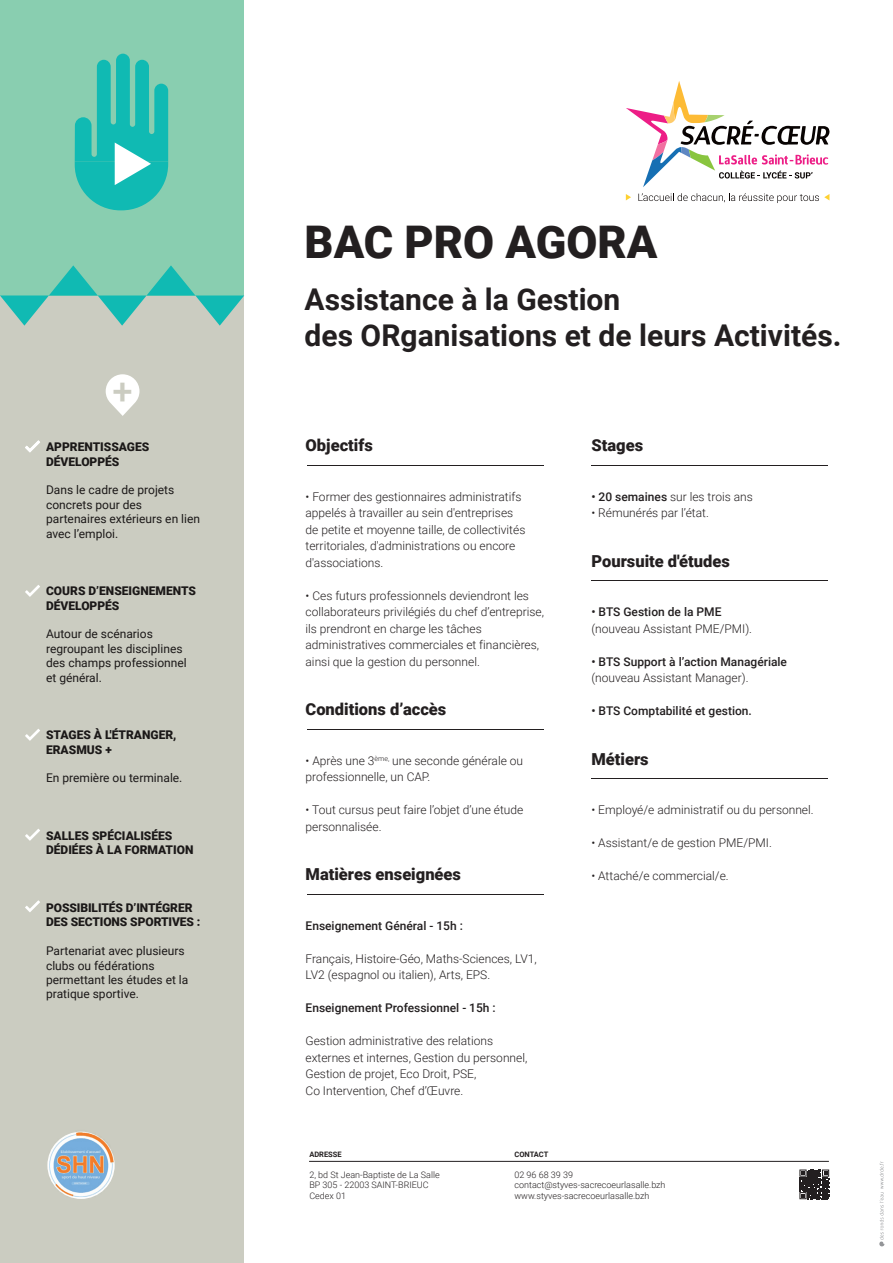
<style>
.page{position:relative;width:893px;height:1263px;background:#fff}
.page>*{position:absolute;margin:0;border:0;box-sizing:border-box;transform-origin:0 0}
.t1{font:900 45px "Roboto";color:#231f20}
.t2{font:500 36.3px "Roboto";color:#cbccc1}
.t3{font:700 30px/36px "Roboto";color:#231f20}
.t4{font:900 16.5px "Roboto";color:#231f20}
.t5{font:300 12px/16.5px "Roboto";color:#231f20}
.t6{font:12px/14.4px "Roboto";color:#231f20}
.t7{font:900 12px/14.4px "Roboto";color:#231f20}
.t8{font:500 12px "Roboto";color:#231f20}
.t9{font:300 9px/10.8px "Roboto";color:#231f20}
.t10{font:700 7.5px "Roboto";color:#231f20}
.s1{font-weight:500}
</style>
<div class="page">
<div style="left:0;top:247px;width:244px;height:1016px;background:#cbccc1"></div>
<hr style="left:309px;top:1161px;width:520px;height:1px;background:#231f20">
<svg style="left:799px;top:1169px;width:30px;height:30px"></svg>
<div style="left:0;top:0;width:244px;height:295px;background:#89ceb0"></div>
<svg style="left:106px;top:374px;width:33px;height:42px"></svg>
<svg style="left:626px;top:81px;width:204px;height:106px"></svg>
<svg style="left:626px;top:194px;width:5px;height:6px"></svg>
<svg style="left:638px;top:193px;width:191px;height:10px"></svg>
<svg style="left:25px;top:585px;width:15px;height:12px"></svg>
<svg style="left:25px;top:729px;width:15px;height:12px"></svg>
<svg style="left:25px;top:829px;width:15px;height:12px"></svg>
<svg style="left:25px;top:900px;width:15px;height:12px"></svg>
<svg style="left:25px;top:440px;width:15px;height:12px"></svg>
<hr style="left:307px;top:465px;width:237px;height:1px;background:#231f20">
<hr style="left:591px;top:465px;width:236px;height:1px;background:#231f20">
<hr style="left:591px;top:580px;width:236px;height:1px;background:#231f20">
<hr style="left:591px;top:779px;width:236px;height:1px;background:#231f20">
<hr style="left:307px;top:729px;width:237px;height:1px;background:#231f20">
<hr style="left:307px;top:894px;width:237px;height:1px;background:#231f20">
<svg style="left:879px;top:1161px;width:5px;height:85px"></svg>
<svg style="left:0;top:265px;width:244px;height:61px"></svg>
<svg style="left:75px;top:54px;width:93px;height:156px"></svg>
<img style="left:47px;top:1131px;width:67px;height:66px">
<h2 class="t2" style="left:112px;top:366px;width:22px">+</h2>
<p class="t7" style="left:46px;top:439px;width:105px">APPRENTISSAGES<br>DÉVELOPPÉS</p>
<p class="t6" style="left:46px;top:482px;width:155px">Dans le cadre de projets concrets pour des partenaires extérieurs en lien avec l’emploi.</p>
<p class="t7" style="left:46px;top:583px;width:151px">COURS D’ENSEIGNEMENTS<br>DÉVELOPPÉS</p>
<p class="t6" style="left:46px;top:626px;width:142px">Autour de scénarios regroupant les disciplines des champs professionnel et général.</p>
<p class="t7" style="left:46px;top:727px;width:132px">STAGES À L'ÉTRANGER,<br>ERASMUS +</p>
<p class="t6" style="left:46px;top:770px;width:138px">En première ou terminale.</p>
<p class="t7" style="left:46px;top:828px;width:149px">SALLES SPÉCIALISÉES<br>DÉDIÉES À LA FORMATION</p>
<p class="t7" style="left:46px;top:900px;width:156px">POSSIBILITÉS D’INTÉGRER<br>DES SECTIONS SPORTIVES :</p>
<p class="t6" style="left:46px;top:943px;width:144px">Partenariat avec plusieurs clubs ou fédérations permettant les études et la pratique sportive.</p>
<h1 class="t1" style="left:305px;top:211px;width:354px">BAC PRO AGORA</h1>
<h3 class="t3" style="left:305px;top:280px;width:538px">Assistance à la Gestion<br>des ORganisations et de leurs Activités.</h3>
<h3 class="t4" style="left:306px;top:434px;width:69px">Objectifs</h3>
<p class="t5" style="left:306px;top:488px;width:221px">• Former des gestionnaires administratifs appelés à travailler au sein d'entreprises de petite et moyenne taille, de collectivités territoriales, d'administrations ou encore d'associations.</p>
<p class="t5" style="left:306px;top:587px;width:240px">• Ces futurs professionnels deviendront les collaborateurs privilégiés du chef d’entreprise, ils prendront en charge les tâches administratives commerciales et financières, ainsi que la gestion du personnel.</p>
<h3 class="t4" style="left:306px;top:698px;width:142px">Conditions d’accès</h3>
<p class="t5" style="left:305px;top:752px;width:219px">• Après une 3<sup>ème,</sup> une seconde générale ou professionnelle, un CAP.</p>
<p class="t5" style="left:305px;top:801px;width:219px">• Tout cursus peut faire l’objet d’une étude personnalisée.</p>
<h3 class="t4" style="left:306px;top:863px;width:157px">Matières enseignées</h3>
<p class="t8" style="left:306px;top:917px;width:159px">Enseignement Général - 15h :</p>
<p class="t5" style="left:306px;top:950px;width:233px">Français, Histoire-Géo, Maths-Sciences, LV1,<br>LV2 (espagnol ou italien), Arts, EPS.</p>
<p class="t8" style="left:306px;top:999px;width:192px">Enseignement Professionnel - 15h :</p>
<p class="t5" style="left:306px;top:1032px;width:223px">Gestion administrative des relations externes et internes, Gestion du personnel, Gestion de projet, Eco Droit, PSE,<br>Co Intervention, Chef d’Œuvre.</p>
<h3 class="t4" style="left:591px;top:434px;width:53px">Stages</h3>
<p class="t5" style="left:591px;top:488px;width:163px"><span class="s1">• 20 semaines</span> sur les trois ans</p>
<p class="t5" style="left:591px;top:504px;width:119px">• Rémunérés par l’état.</p>
<h3 class="t4" style="left:591px;top:549px;width:140px">Poursuite d'études</h3>
<p class="t8" style="left:591px;top:603px;width:132px">• BTS Gestion de la PME</p>
<p class="t5" style="left:591px;top:620px;width:162px">(nouveau Assistant PME/PMI).</p>
<p class="t8" style="left:591px;top:653px;width:197px">• BTS Support à l’action Managériale</p>
<p class="t5" style="left:591px;top:669px;width:159px">(nouveau Assistant Manager).</p>
<p class="t8" style="left:591px;top:702px;width:162px">• BTS Comptabilité et gestion.</p>
<h3 class="t4" style="left:591px;top:747px;width:59px">Métiers</h3>
<p class="t5" style="left:591px;top:801px;width:224px">• Employé/e administratif ou du personnel.</p>
<p class="t5" style="left:591px;top:834px;width:182px">• Assistant/e de gestion PME/PMI.</p>
<p class="t5" style="left:591px;top:867px;width:139px">• Attaché/e commercial/e.</p>
<p class="t10" style="left:309px;top:1149px;width:34px">ADRESSE</p>
<p class="t9" style="left:309px;top:1168px;width:132px">2, bd St Jean-Baptiste de La Salle<br>BP 305 - 22003 SAINT-BRIEUC<br>Cedex 01</p>
<p class="t10" style="left:514px;top:1149px;width:35px">CONTACT</p>
<p class="t9" style="left:514px;top:1168px;width:153px">02 96 68 39 39 contact@styves-sacrecoeurlasalle.bzh www.styves-sacrecoeurlasalle.bzh</p>
</div>
